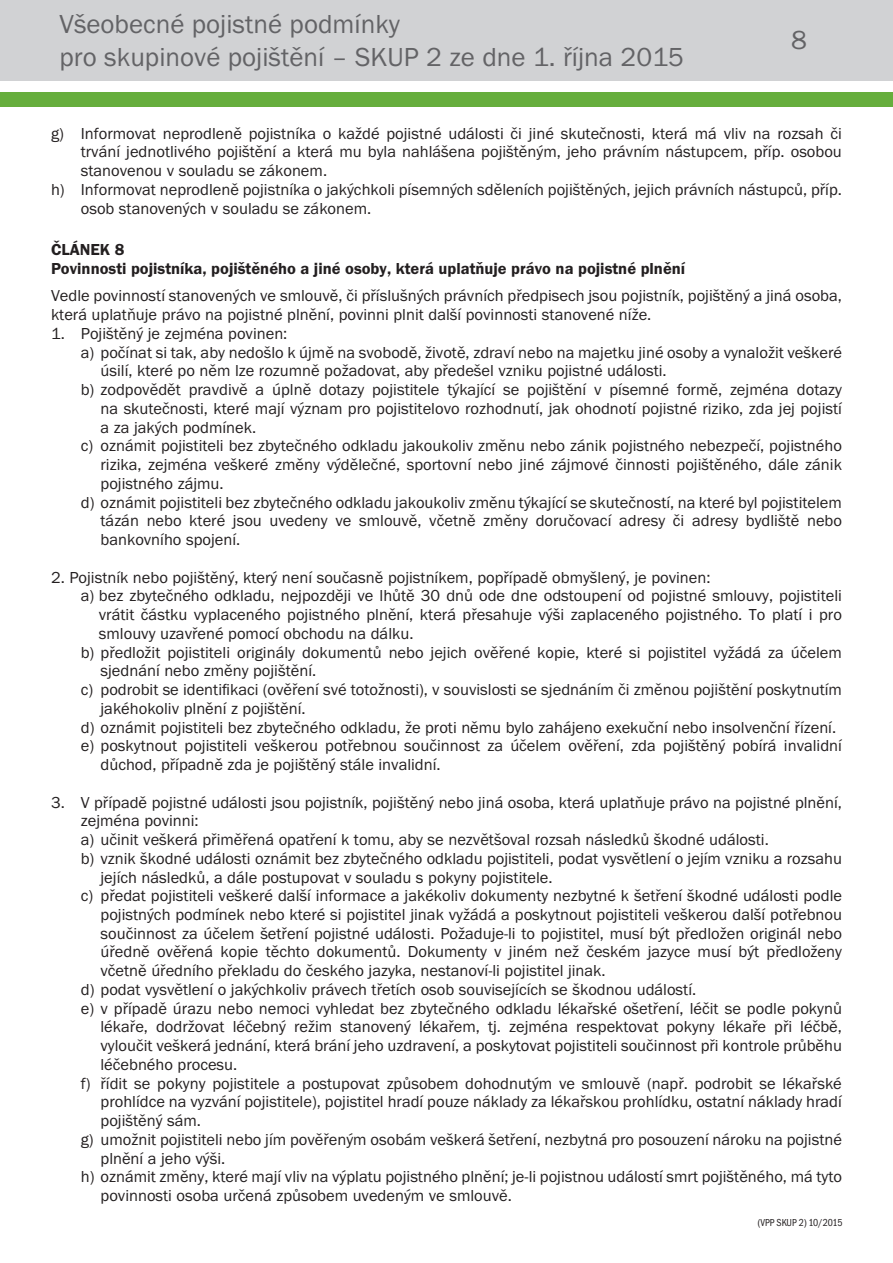
<style>
.page{position:relative;width:893px;height:1263px;background:#fff}
.page>*{position:absolute;margin:0;border:0;box-sizing:border-box;transform-origin:0 0}
.t1{font:27px/32.4px "Franklin Got Itc TOT Boo";color:#636366}
.t2{font:16.5px/18.8px "Franklin Got Itc TOT Boo";color:#231f20}
.t3{font:16.5px/18.8px "Franklin Got Itc TOT Dem";color:#231f20}
.t4{font:10.5px "Franklin Got Itc TOT Boo Con";color:#231f20;scale:.96 1}
</style>
<div class="page">
<div style="left:0;top:0;width:893px;height:81px;background:#d1d2d4"></div>
<div style="left:0;top:92px;width:893px;height:15px;background:#66ae3d"></div>
<h1 class="t1" style="left:60px;top:8px;width:626px">Všeobecné pojistné podmínky<br>pro skupinové pojištění – SKUP 2 ze dne 1. října 2015</h1>
<h1 class="t1" style="left:791px;top:25px;width:17px">8</h1>
<p class="t2" style="left:51px;top:124px;width:792px">g) Informovat neprodleně pojistníka o každé pojistné události či jiné skutečnosti, která má vliv na rozsah či</p>
<p class="t2" style="left:81px;top:143px;width:763px">trvání jednotlivého pojištění a která mu byla nahlášena pojištěným, jeho právním nástupcem, příp. osobou</p>
<p class="t2" style="left:81px;top:161px;width:248px">stanovenou v souladu se zákonem.</p>
<p class="t2" style="left:51px;top:180px;width:792px">h) Informovat neprodleně pojistníka o jakýchkoli písemných sděleních pojištěných, jejich právních nástupců, příp.</p>
<p class="t2" style="left:81px;top:199px;width:292px">osob stanovených v souladu se zákonem.</p>
<p class="t3" style="left:51px;top:241px;width:636px">ČLÁNEK 8<br>Povinnosti pojistníka, pojištěného a jiné osoby, která uplatňuje právo na pojistné plnění</p>
<p class="t2" style="left:51px;top:287px;width:792px">Vedle povinností stanovených ve smlouvě, či příslušných právních předpisech jsou pojistník, pojištěný a jiná osoba, která uplatňuje právo na pojistné plnění, povinni plnit další povinnosti stanovené níže.</p>
<p class="t2" style="left:51px;top:324px;width:238px">1. Pojištěný je zejména povinen:</p>
<p class="t2" style="left:81px;top:343px;width:763px">a) počínat si tak, aby nedošlo k újmě na svobodě, životě, zdraví nebo na majetku jiné osoby a vynaložit veškeré</p>
<p class="t2" style="left:101px;top:362px;width:568px">úsilí, které po něm lze rozumně požadovat, aby předešel vzniku pojistné události.</p>
<p class="t2" style="left:81px;top:380px;width:763px">b) zodpovědět pravdivě a úplně dotazy pojistitele týkající se pojištění v písemné formě, zejména dotazy</p>
<p class="t2" style="left:101px;top:399px;width:743px">na skutečnosti, které mají význam pro pojistitelovo rozhodnutí, jak ohodnotí pojistné riziko, zda jej pojistí</p>
<p class="t2" style="left:101px;top:418px;width:157px">a za jakých podmínek.</p>
<p class="t2" style="left:81px;top:437px;width:763px">c) oznámit pojistiteli bez zbytečného odkladu jakoukoliv změnu nebo zánik pojistného nebezpečí, pojistného</p>
<p class="t2" style="left:101px;top:455px;width:743px">rizika, zejména veškeré změny výdělečné, sportovní nebo jiné zájmové činnosti pojištěného, dále zánik</p>
<p class="t2" style="left:101px;top:474px;width:125px">pojistného zájmu.</p>
<p class="t2" style="left:81px;top:493px;width:763px">d) oznámit pojistiteli bez zbytečného odkladu jakoukoliv změnu týkající se skutečností, na které byl pojistitelem</p>
<p class="t2" style="left:101px;top:512px;width:743px">tázán nebo které jsou uvedeny ve smlouvě, včetně změny doručovací adresy či adresy bydliště nebo</p>
<p class="t2" style="left:101px;top:530px;width:141px">bankovního spojení.</p>
<p class="t2" style="left:51px;top:568px;width:661px">2. Pojistník nebo pojištěný, který není současně pojistníkem, popřípadě obmyšlený, je povinen:</p>
<p class="t2" style="left:81px;top:587px;width:763px">a) bez zbytečného odkladu, nejpozději ve lhůtě 30 dnů ode dne odstoupení od pojistné smlouvy, pojistiteli</p>
<p class="t2" style="left:99px;top:605px;width:744px">vrátit částku vyplaceného pojistného plnění, která přesahuje výši zaplaceného pojistného. To platí i pro</p>
<p class="t2" style="left:99px;top:624px;width:316px">smlouvy uzavřené pomocí obchodu na dálku.</p>
<p class="t2" style="left:81px;top:643px;width:763px">b) předložit pojistiteli originály dokumentů nebo jejich ověřené kopie, které si pojistitel vyžádá za účelem</p>
<p class="t2" style="left:101px;top:662px;width:217px">sjednání nebo změny pojištění.</p>
<p class="t2" style="left:81px;top:680px;width:763px">c) podrobit se identifikaci (ověření své totožnosti), v souvislosti se sjednáním či změnou pojištění poskytnutím</p>
<p class="t2" style="left:101px;top:699px;width:207px">jakéhokoliv plnění z pojištění.</p>
<p class="t2" style="left:81px;top:718px;width:757px">d) oznámit pojistiteli bez zbytečného odkladu, že proti němu bylo zahájeno exekuční nebo insolvenční řízení.</p>
<p class="t2" style="left:81px;top:737px;width:763px">e) poskytnout pojistiteli veškerou potřebnou součinnost za účelem ověření, zda pojištěný pobírá invalidní</p>
<p class="t2" style="left:101px;top:755px;width:342px">důchod, případně zda je pojištěný stále invalidní.</p>
<p class="t2" style="left:51px;top:793px;width:792px">3. V případě pojistné události jsou pojistník, pojištěný nebo jiná osoba, která uplatňuje právo na pojistné plnění,</p>
<p class="t2" style="left:81px;top:812px;width:119px">zejména povinni:</p>
<p class="t2" style="left:81px;top:830px;width:689px">a) učinit veškerá přiměřená opatření k tomu, aby se nezvětšoval rozsah následků škodné události.</p>
<p class="t2" style="left:81px;top:849px;width:763px">b) vznik škodné události oznámit bez zbytečného odkladu pojistiteli, podat vysvětlení o jejím vzniku a rozsahu</p>
<p class="t2" style="left:101px;top:868px;width:454px">jejích následků, a dále postupovat v souladu s pokyny pojistitele.</p>
<p class="t2" style="left:81px;top:886px;width:763px">c) předat pojistiteli veškeré další informace a jakékoliv dokumenty nezbytné k šetření škodné události podle</p>
<p class="t2" style="left:101px;top:905px;width:743px">pojistných podmínek nebo které si pojistitel jinak vyžádá a poskytnout pojistiteli veškerou další potřebnou</p>
<p class="t2" style="left:101px;top:924px;width:743px">součinnost za účelem šetření pojistné události. Požaduje-li to pojistitel, musí být předložen originál nebo</p>
<p class="t2" style="left:101px;top:943px;width:743px">úředně ověřená kopie těchto dokumentů. Dokumenty v jiném než českém jazyce musí být předloženy</p>
<p class="t2" style="left:101px;top:961px;width:507px">včetně úředního překladu do českého jazyka, nestanoví-li pojistitel jinak.</p>
<p class="t2" style="left:81px;top:980px;width:617px">d) podat vysvětlení o jakýchkoliv právech třetích osob souvisejících se škodnou událostí.</p>
<p class="t2" style="left:81px;top:999px;width:763px">e) v případě úrazu nebo nemoci vyhledat bez zbytečného odkladu lékařské ošetření, léčit se podle pokynů</p>
<p class="t2" style="left:101px;top:1018px;width:743px">lékaře, dodržovat léčebný režim stanovený lékařem, tj. zejména respektovat pokyny lékaře při léčbě,</p>
<p class="t2" style="left:101px;top:1036px;width:743px">vyloučit veškerá jednání, která brání jeho uzdravení, a poskytovat pojistiteli součinnost při kontrole průběhu</p>
<p class="t2" style="left:101px;top:1055px;width:138px">léčebného procesu.</p>
<p class="t2" style="left:81px;top:1074px;width:763px">f) řídit se pokyny pojistitele a postupovat způsobem dohodnutým ve smlouvě (např. podrobit se lékařské</p>
<p class="t2" style="left:101px;top:1093px;width:743px">prohlídce na vyzvání pojistitele), pojistitel hradí pouze náklady za lékařskou prohlídku, ostatní náklady hradí</p>
<p class="t2" style="left:101px;top:1111px;width:102px">pojištěný sám.</p>
<p class="t2" style="left:81px;top:1130px;width:763px">g) umožnit pojistiteli nebo jím pověřeným osobám veškerá šetření, nezbytná pro posouzení nároku na pojistné</p>
<p class="t2" style="left:101px;top:1149px;width:126px">plnění a jeho výši.</p>
<p class="t2" style="left:81px;top:1168px;width:763px">h) oznámit změny, které mají vliv na výplatu pojistného plnění; je-li pojistnou událostí smrt pojištěného, má tyto</p>
<p class="t2" style="left:101px;top:1186px;width:413px">povinnosti osoba určená způsobem uvedeným ve smlouvě.</p>
<p class="t4" style="left:758px;top:1217px;width:90px">(VPP SKUP 2) 10/2015</p>
</div>
